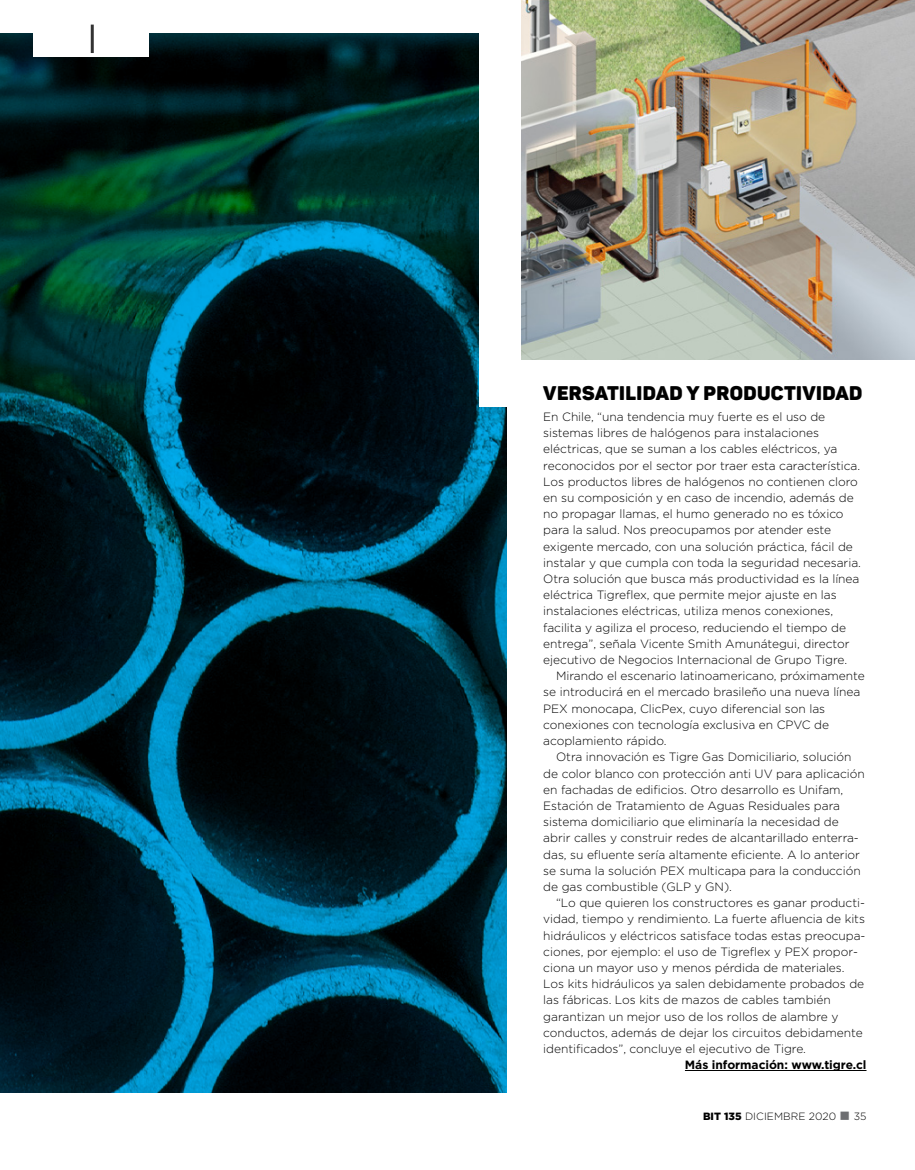
<style>
.page{position:relative;width:915px;height:1170px;background:#fff}
.page>*{position:absolute;margin:0;border:0;box-sizing:border-box;transform-origin:0 0}
.t1{font:19.5px "Panton Black Caps";letter-spacing:.02em;color:#000}
.t2{font:300 12px/16.2px "Gotham";letter-spacing:-.005em;color:#000}
.t3{font:700 12px "Gotham";letter-spacing:-.005em;color:#000}
.t4{font:300 10.5px "Gotham";letter-spacing:.005em;color:#000}
.s1{font-weight:900}
.s2{color:#6d6e71}
</style>
<div class="page">
<svg style="left:0;top:34px;width:506px;height:1058px;background:#002c38"></svg>
<hr style="left:684px;top:1070px;width:182px;height:1px;background:#000">
<img style="left:521px;top:0;width:393px;height:360px">
<div style="left:479px;top:30px;width:35px;height:376px;background:#fff"></div>
<div style="left:33px;top:6px;width:116px;height:51px;background:#fff"></div>
<hr style="left:91px;top:25px;width:3px;height:28px;background:#333">
<h1 class="t1" style="left:543px;top:381px;width:320px">VERSATILIDAD Y PRODUCTIVIDAD</h1>
<p class="t2" style="left:543px;top:408px;width:319px">En Chile, “una tendencia muy fuerte es el uso de sistemas libres de halógenos para instalaciones eléctricas, que se suman a los cables eléctricos, ya reconocidos por el sector por traer esta característica.<br>Los productos libres de halógenos no contienen cloro en su composición y en caso de incendio, además de no propagar llamas, el humo generado no es tóxico para la salud. Nos preocupamos por atender este exigente mercado, con una solución práctica, fácil de instalar y que cumpla con toda la seguridad necesaria.<br>Otra solución que busca más productividad es la línea eléctrica Tigreflex, que permite mejor ajuste en las instalaciones eléctricas, utiliza menos conexiones, facilita y agiliza el proceso, reduciendo el tiempo de entrega”, señala Vicente Smith Amunátegui, director ejecutivo de Negocios I nternacional de Grupo Tigre.</p>
<p class="t2" style="left:543px;top:667px;width:323px;text-indent:13px">M irando el escenario latinoamericano, próximamente se introducirá en el mercado brasileño una nueva línea PEX monocapa, ClicPex, cuyo diferencial son las conexiones con tecnología exclusiva en CPVC de acoplamiento rápido.</p>
<p class="t2" style="left:543px;top:748px;width:323px;text-indent:13px">Otra innovación es Tigre Gas Domiciliario, solución de color blanco con protección anti UV para aplicación en fachadas de edificios. Otro desarrollo es Unifam, Estación de Tratamiento de Aguas Residuales para sistema domiciliario que eliminaría la necesidad de abrir calles y construir redes de alcantarillado enterra&shy;das, su efluente sería altamente eficiente. A lo anterior se suma la solución PEX multicapa para la conducción de gas combustible (GLP y GN).</p>
<p class="t2" style="left:543px;top:894px;width:323px;text-indent:13px">“Lo que quieren los constructores es ganar producti&shy;vidad, tiempo y rendimiento. La fuerte afluencia de kits hidráulicos y eléctricos satisface todas estas preocupa&shy;ciones, por ejemplo: el uso de Tigreflex y PEX propor&shy;ciona un mayor uso y menos pérdida de materiales.<br>Los kits hidráulicos ya salen debidamente probados de las fábricas. Los kits de mazos de cables también garantizan un mejor uso de los rollos de alambre y conductos, además de dejar los circuitos debidamente identificados”, concluye el ejecutivo de Tigre.</p>
<p class="t3" style="left:684px;top:1056px;width:183px">Más información: www.tigre.cl</p>
<p class="t4" style="left:702px;top:1109px;width:165px"><span class="s1">BIT 135</span> diciembre 2020 <span class="s2">■</span> 35</p>
</div>
